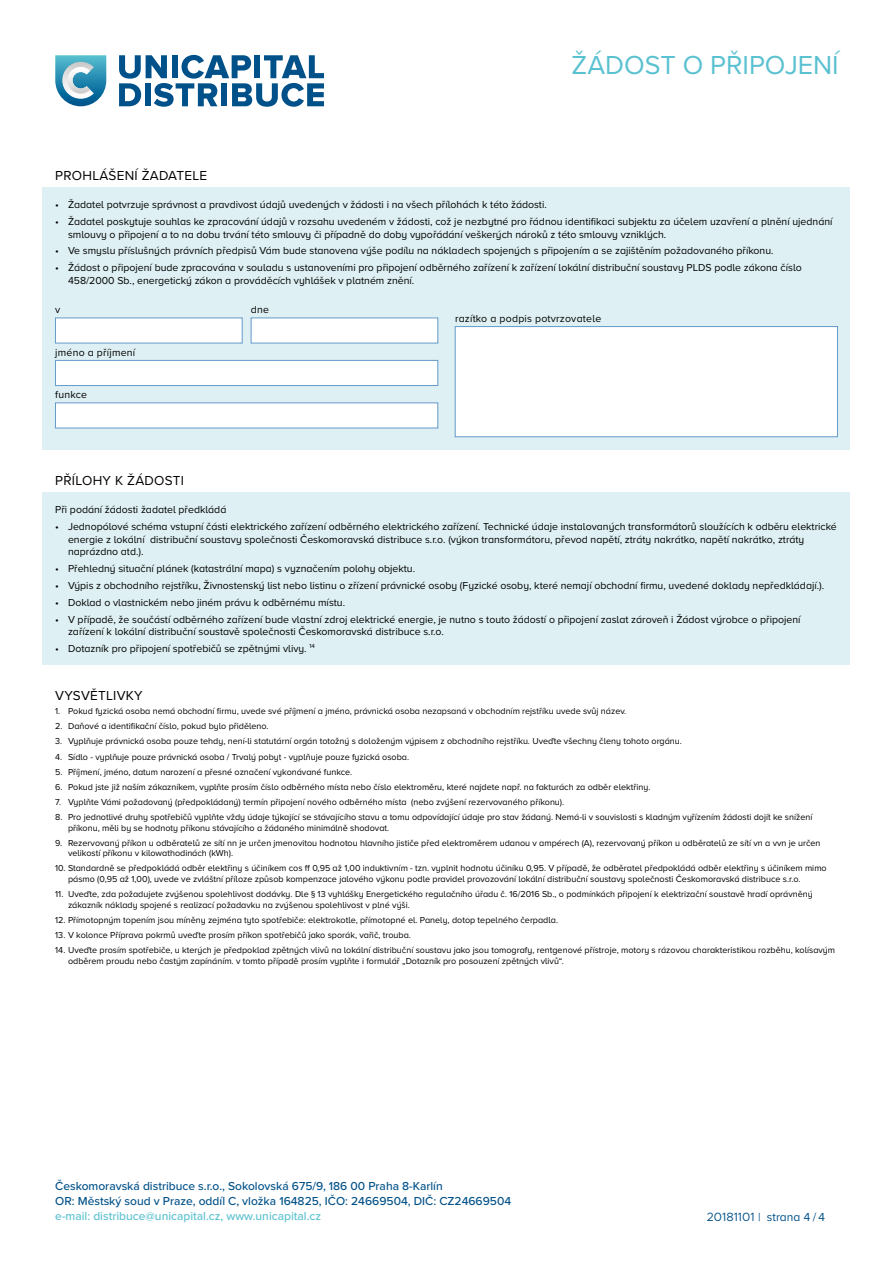
<style>
.page{position:relative;width:893px;height:1263px;background:#fff}
.page>*{position:absolute;margin:0;border:0;box-sizing:border-box;transform-origin:0 0}
.Nazev_dokumentu{font:27px "Proxima Nova A";color:#5ac1d0}
.in_nadpis{font:13.5px "Proxima Nova";letter-spacing:.02em;color:#000}
.t1{font:500 12px/15px "Proxima Nova A";color:#005189}
.t2{font:500 12px "Proxima Nova A";color:#5ac1d0}
.Paticka_cislo{font:12px "Proxima Nova";color:#005189}
.pole_text{font:10.5px/12.6px "Proxima Nova";color:#000}
.in_nad_polem{font:10.5px "Proxima Nova";letter-spacing:.02em;color:#000}
.pole_text-2{font:10.5px "Proxima Nova";letter-spacing:.02em;color:#000}
.t3{font:9px/10.8px "Proxima Nova";color:#000}
.s1{font-family:"Metropolis"}
</style>
<div class="page">
<svg style="left:55px;top:55px;width:51px;height:51px"></svg>
<svg style="left:119px;top:55px;width:205px;height:52px"></svg>
<div style="left:43px;top:187px;width:807px;height:262px;background:#def0f3"></div>
<div style="left:55px;top:318px;width:187px;height:25px;background:#fff"></div>
<div style="left:251px;top:318px;width:187px;height:25px;background:#fff"></div>
<div style="left:55px;top:360px;width:383px;height:26px;background:#fff;border:1px solid #659aca"></div>
<div style="left:55px;top:403px;width:383px;height:25px;background:#fff"></div>
<div style="left:455px;top:326px;width:383px;height:111px;background:#fff;border:1px solid #659aca"></div>
<div style="left:43px;top:492px;width:807px;height:173px;background:#def0f3"></div>
<p class="in_nadpis" style="left:55px;top:165px;width:154px">PROHLÁŠENÍ ŽADATELE</p>
<p class="Nazev_dokumentu" style="left:572px;top:44px;width:269px">ŽÁDOST O PŘIPOJENÍ</p>
<p class="pole_text" style="left:55px;top:198px;width:493px">• Žadatel potvrzuje správnost a pravdivost údajů uvedených v žádosti i na všech přílohách k této žádosti.</p>
<p class="pole_text" style="left:68px;top:215px;width:766px;text-indent:-13px">• Žadatel poskytuje souhlas ke zpracování údajů v rozsahu uvedeném v žádosti, což je nezbytné pro řádnou identifikaci subjektu za účelem uzavření a plnění ujednání smlouvy o připojení a to na dobu trvání této smlouvy či případně do doby vypořádání veškerých nároků z této smlouvy vzniklých.</p>
<p class="pole_text" style="left:55px;top:244px;width:720px">• Ve smyslu příslušných právních předpisů Vám bude stanovena výše podílu na nákladech spojených s připojením a se zajištěním požadovaného příkonu.</p>
<p class="pole_text" style="left:68px;top:261px;width:735px;text-indent:-13px">• Žádost o připojení bude zpracována v souladu s ustanoveními pro připojení odběrného zařízení k zařízení lokální distribuční soustavy PLDS podle zákona číslo<br>458/2000 Sb., energetický zákon a prováděcích vyhlášek v platném znění.</p>
<p class="pole_text" style="left:55px;top:303px;width:7px">v</p>
<p class="pole_text" style="left:251px;top:303px;width:20px">dne</p>
<p class="pole_text-2" style="left:55px;top:344px;width:81px">jméno a příjmení</p>
<p class="pole_text" style="left:55px;top:388px;width:33px">funkce</p>
<p class="in_nad_polem" style="left:455px;top:311px;width:148px">razítko a podpis potvrzovatele</p>
<p class="in_nadpis" style="left:55px;top:470px;width:130px">PŘÍLOHY K ŽÁDOSTI</p>
<p class="pole_text" style="left:55px;top:503px;width:173px">Při podání žádosti žadatel předkládá</p>
<p class="pole_text" style="left:68px;top:520px;width:770px;text-indent:-13px">• Jednopólové schéma vstupní části elektrického zařízení odběrného elektrického zařízení. Technické údaje instalovaných transformátorů sloužících k odběru elektrické energie z lokální distribuční soustavy společnosti Českomoravská distribuce s.r.o. (výkon transformátoru, převod napětí, ztráty nakrátko, napětí nakrátko, ztráty naprázdno atd.).</p>
<p class="pole_text" style="left:55px;top:562px;width:361px">• Přehledný situační plánek (katastrální mapa) s vyznačením polohy objektu.</p>
<p class="pole_text" style="left:55px;top:578px;width:770px">• Výpis z obchodního rejstříku, Živnostenský list nebo listinu o zřízení právnické osoby (Fyzické osoby, které nemají obchodní firmu, uvedené doklady nepředkládají.).</p>
<p class="pole_text" style="left:55px;top:595px;width:291px">• Doklad o vlastnickém nebo jiném právu k odběrnému místu.</p>
<p class="pole_text" style="left:68px;top:612px;width:734px;text-indent:-13px">• V případě, že součástí odběrného zařízení bude vlastní zdroj elektrické energie, je nutno s touto žádostí o připojení zaslat zároveň i Žádost výrobce o připojení zařízení k lokální distribuční soustavě společnosti Českomoravská distribuce s.r.o.</p>
<p class="pole_text" style="left:55px;top:642px;width:261px">• Dotazník pro připojení spotřebičů se zpětnými vlivy. <sup>14</sup></p>
<p class="in_nadpis" style="left:55px;top:685px;width:89px">VYSVĚTLIVKY</p>
<p class="t3" style="left:55px;top:705px;width:572px">1. Pokud fyzická osoba nemá obchodní firmu, uvede své příjmení a jméno, právnická osoba nezapsaná v obchodním rejstříku uvede svůj název.</p>
<p class="t3" style="left:55px;top:721px;width:215px">2. Daňové a identifikační číslo, pokud bylo přiděleno.</p>
<p class="t3" style="left:55px;top:736px;width:628px">3. Vyplňuje právnická osoba pouze tehdy, není-li statutární orgán totožný s doloženým výpisem z obchodního rejstříku. Uveďte všechny členy tohoto orgánu.</p>
<p class="t3" style="left:55px;top:751px;width:355px">4. Sídlo - vyplňuje pouze právnická osoba / Trvalý pobyt - vyplňuje pouze fyzická osoba.</p>
<p class="t3" style="left:55px;top:766px;width:298px">5. Příjmení, jméno, datum narození a přesné označení vykonávané funkce.</p>
<p class="t3" style="left:55px;top:781px;width:597px">6. Pokud jste již naším zákazníkem, vyplňte prosím číslo odběrného místa nebo číslo elektroměru, které najdete např. na fakturách za odběr elektřiny.</p>
<p class="t3" style="left:55px;top:796px;width:510px">7. Vyplňte Vámi požadovaný (předpokládaný) termín připojení nového odběrného místa (nebo zvýšení rezervovaného příkonu).</p>
<p class="t3" style="left:68px;top:811px;width:746px;text-indent:-13px">8. Pro jednotlivé druhy spotřebičů vyplňte vždy údaje týkající se stávajícího stavu a tomu odpovídající údaje pro stav žádaný. Nemá-li v souvislosti s kladným vyřízením žádosti dojít ke snížení příkonu, měli by se hodnoty příkonu stávajícího a žádaného minimálně shodovat.</p>
<p class="t3" style="left:68px;top:837px;width:754px;text-indent:-13px">9. Rezervovaný příkon u odběratelů ze sítí nn je určen jmenovitou hodnotou hlavního jističe před elektroměrem udanou v ampérech (A), rezervovaný příkon u odběratelů ze sítí vn a vvn je určen velikostí příkonu v kilowathodinách (kWh).</p>
<p class="t3" style="left:68px;top:863px;width:760px;text-indent:-13px">10. Standardně se předpokládá odběr elektřiny s účiníkem cos ff 0,95 až 1,00 induktivním - tzn. vyplnit hodnotu účiníku 0,95. V případě, že odběratel předpokládá odběr elektřiny s účiníkem mimo pásmo (0,95 až 1,00), uvede ve zvláštní příloze způsob kompenzace jalového výkonu podle pravidel provozování lokální distribuční soustavy společnosti Českomoravská distribuce s.r.o.</p>
<p class="t3" style="left:68px;top:888px;width:746px;text-indent:-13px">11. Uveďte, zda požadujete zvýšenou spolehlivost dodávky. Dle § 13 vyhlášky Energetického regulačního úřadu č. 16/2016 Sb., o podmínkách připojení k elektrizační soustavě hradí oprávněný zákazník náklady spojené s realizací požadavku na zvýšenou spolehlivost v plné výši.</p>
<p class="t3" style="left:55px;top:914px;width:504px">12. Přímotopným topením jsou míněny zejména tyto spotřebiče: elektrokotle, přímotopné el. Panely, dotop tepelného čerpadla.</p>
<p class="t3" style="left:55px;top:929px;width:357px">13. V kolonce Příprava pokrmů uveďte prosím příkon spotřebičů jako sporák, vařič, trouba.</p>
<p class="t3" style="left:68px;top:944px;width:769px;text-indent:-13px">14. Uveďte prosím spotřebiče, u kterých je předpoklad zpětných vlivů na lokální distribuční soustavu jako jsou tomografy, rentgenové přístroje, motory s rázovou charakteristikou rozběhu, kolísavým odběrem proudu nebo častým zapínáním. v tomto případě prosím vyplňte i formulář „Dotazník pro posouzení zpětných vlivů“.</p>
<h3 class="t1" style="left:55px;top:1178px;width:457px">Českomoravská distribuce s.r.o., Sokolovská 675/9, 186 00 Praha 8-Karlín<br>OR: Městský soud v Praze, oddíl C, vložka 164825, IČO: 24669504, DIČ: CZ24669504</h3>
<h3 class="t2" style="left:55px;top:1207px;width:267px">e-mail: distribuce@unicapital.cz, www.unicapital.cz</h3>
<p class="Paticka_cislo" style="left:707px;top:1208px;width:120px"><span class="s1">20181101</span> | strana 4 / 4</p>
</div>
